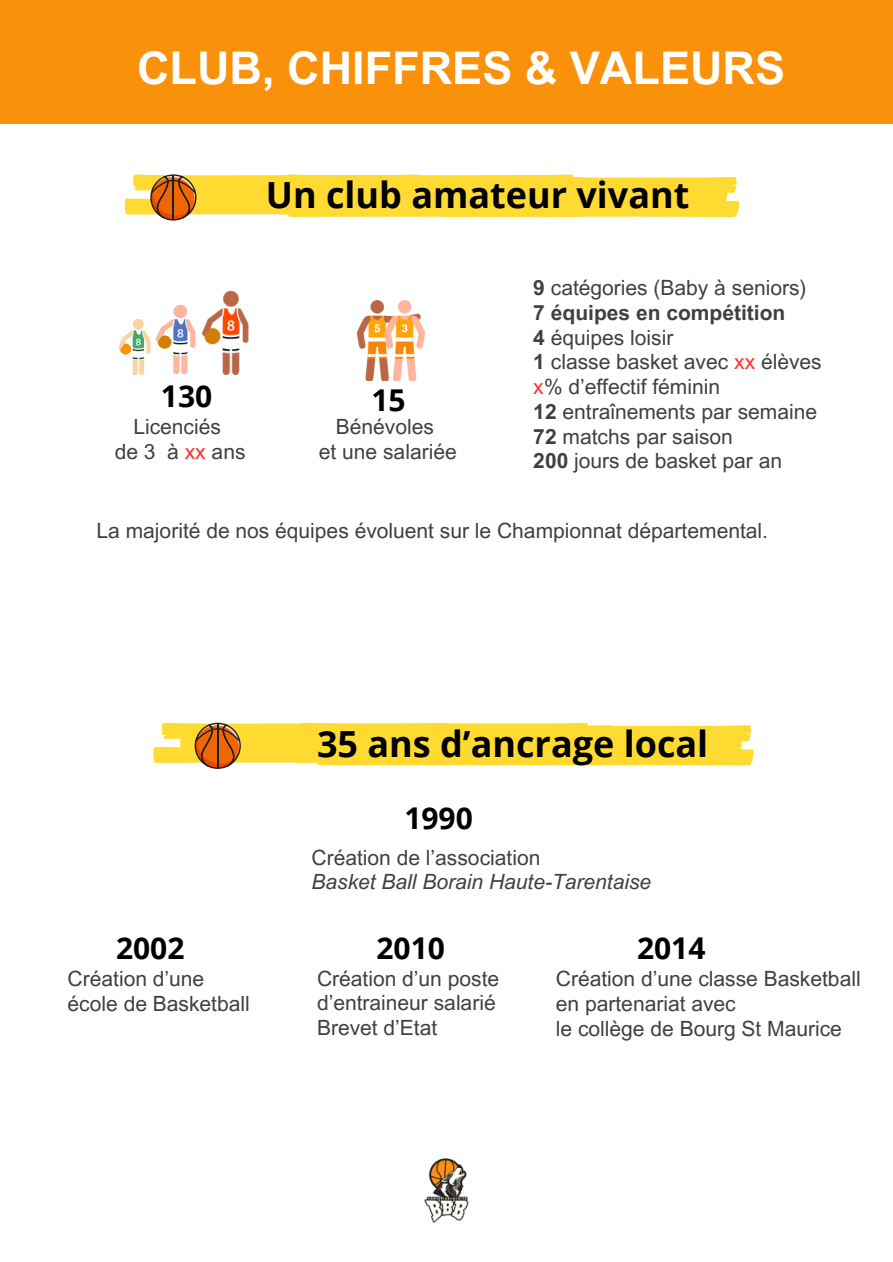
<style>
.page{position:relative;width:893px;height:1262px;background:#fff}
.page>*{position:absolute;margin:0;border:0;box-sizing:border-box;transform-origin:0 0}
.t1{font:700 45px "Arial MT Pro";color:#fff}
.t2{font:700 36px "Open Sans";color:#000}
.t3{font:700 30px "Open Sans";color:#000}
.t4{font:21px/24.8px "Arial MT Pro";color:#404040}
.t5{font:italic 21px "Arial MT Pro";color:#404040}
.t6{font:700 21px "Arial MT Pro";color:#404040}
.s1{color:#ff3131}
.s2{font-weight:700}
</style>
<div class="page">
<img style="left:424px;top:1158px;width:45px;height:65px">
<img style="left:118px;top:319px;width:32px;height:55px">
<img style="left:150px;top:305px;width:44px;height:69px">
<img style="left:194px;top:292px;width:55px;height:82px">
<img style="left:356px;top:300px;width:70px;height:80px">
<div style="left:0;top:0;width:892px;height:123px;background:#fa910b"></div>
<svg style="left:153px;top:722px;width:601px;height:46px;background:#fad74a"></svg>
<svg style="left:124px;top:174px;width:615px;height:46px;background:#fad84b"></svg>
<p class="t1" style="left:137px;top:51px;width:649px">CLUB, CHIFFRES &amp; VALEURS</p>
<p class="t2" style="left:266px;top:170px;width:425px">Un club amateur vivant</p>
<p class="t3" style="left:161px;top:374px;width:53px">130</p>
<h3 class="t3" style="left:371px;top:379px;width:36px">15</h3>
<p class="t4" style="left:133px;top:417px;width:89px">Licenciés</p>
<p class="t4" style="left:115px;top:442px;width:132px">de 3 à <span class="s1">xx</span> ans</p>
<p class="t4" style="left:336px;top:417px;width:99px">Bénévoles</p>
<p class="t4" style="left:319px;top:442px;width:139px">et une salariée</p>
<p class="t4" style="left:533px;top:278px;width:274px"><span class="s2">9</span> catégories (Baby à seniors)</p>
<p class="t6" style="left:533px;top:304px;width:253px">7 équipes en compétition</p>
<p class="t4" style="left:533px;top:327px;width:141px"><span class="s2">4</span> équipes loisir</p>
<p class="t4" style="left:533px;top:352px;width:290px"><span class="s2">1</span> classe basket avec <span class="s1">xx</span> élèves</p>
<p class="t4" style="left:533px;top:377px;width:188px"><span class="s1">x</span>% d’effectif féminin</p>
<p class="t4" style="left:533px;top:401px;width:285px"><span class="s2">12</span> entraînements par semaine</p>
<p class="t4" style="left:533px;top:426px;width:201px"><span class="s2">72</span> matchs par saison</p>
<p class="t4" style="left:533px;top:451px;width:250px"><span class="s2">200</span> jours de basket par an</p>
<h2 class="t4" style="left:97px;top:521px;width:672px">La majorité de nos équipes évoluent sur le Championnat départemental.</h2>
<h3 class="t2" style="left:317px;top:718px;width:392px">35 ans d’ancrage local</h3>
<p class="t3" style="left:404px;top:796px;width:70px">1990</p>
<p class="t4" style="left:311px;top:847px;width:230px">Création de l’association</p>
<p class="t5" style="left:311px;top:874px;width:341px">Basket Ball Borain Haute-Tarentaise</p>
<p class="t3" style="left:116px;top:926px;width:70px">2002</p>
<p class="t3" style="left:376px;top:926px;width:70px">2010</p>
<p class="t3" style="left:636px;top:926px;width:70px">2014</p>
<p class="t4" style="left:68px;top:968px;width:183px">Création d’une école de Basketball</p>
<p class="t4" style="left:317px;top:968px;width:183px">Création d’un poste d’entraineur salarié<br>Brevet d’Etat</p>
<p class="t4" style="left:555px;top:968px;width:306px">Création d’une classe Basketball</p>
<p class="t4" style="left:555px;top:993px;width:181px">en partenariat avec</p>
<p class="t4" style="left:555px;top:1018px;width:287px">le collège de Bourg St Maurice</p>
</div>
